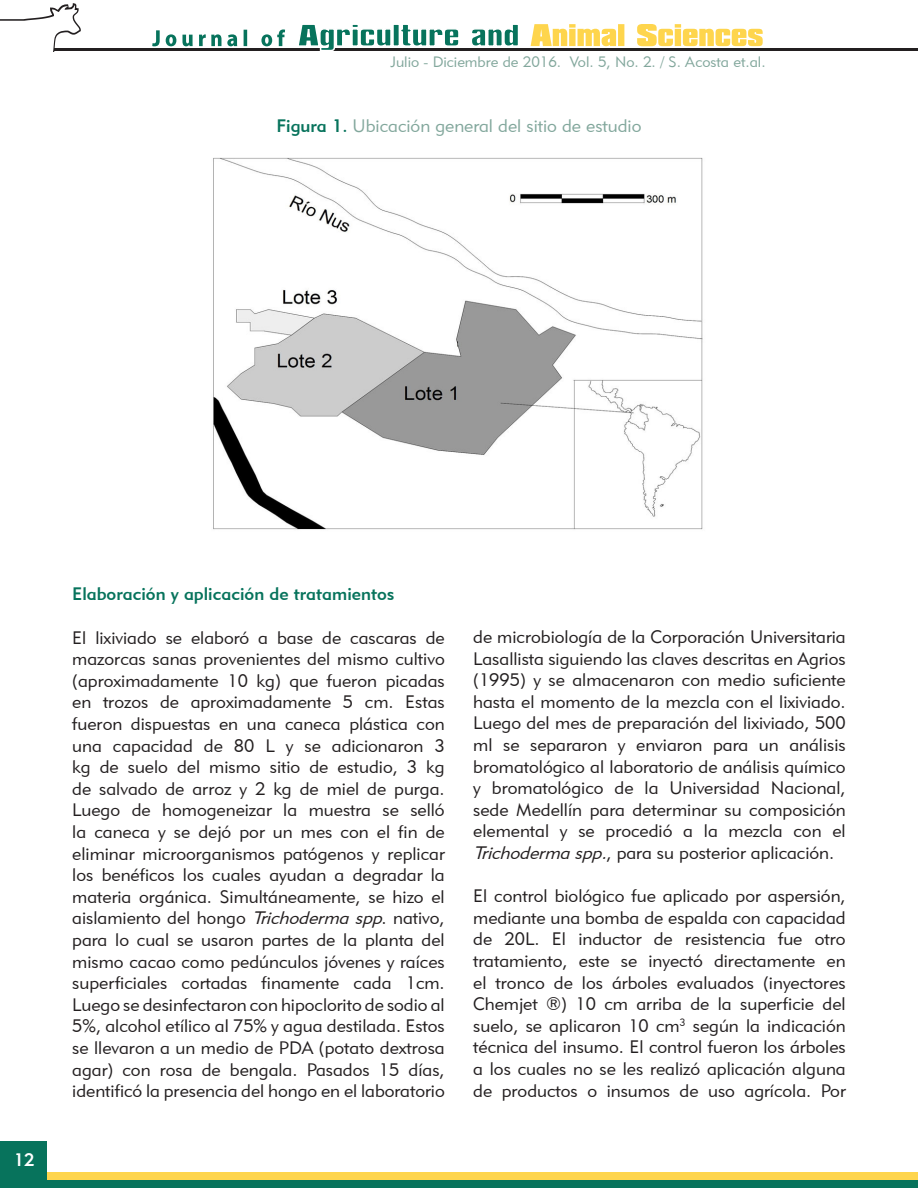
<style>
.page{position:relative;width:918px;height:1188px;background:#fff}
.page>*{position:absolute;margin:0;border:0;box-sizing:border-box;transform-origin:0 0}
.t1{font:18px/21.6px "Geometric 415 BT Lite A";color:#231f20;text-align:justify}
.t2{font:18px "Geometric 415 BT Lite A";color:#82a79c}
.t3{font:18px "Geometric 415 BT Medium A";color:#07735c}
.t4{font:18px "Geometric 415 BT Medium A";color:#fff}
.t5{font:15px "Geometric 415 BT Lite A";color:#82a79c}
.s1{font-family:"Geometric 415 BT Medium A";color:#07735c}
.s2{font-style:italic}
</style>
<div class="page">
<div style="left:0;top:1173px;width:918px;height:15px;background:#fed54d"></div>
<div style="left:0;top:1141px;width:47px;height:47px;background:#07735c"></div>
<div style="left:0;top:1180px;width:918px;height:8px;background:#07735c"></div>
<hr style="left:54px;top:49px;width:864px;height:2px;background:#231f20">
<svg style="left:0;top:3px;width:84px;height:48px"></svg>
<svg style="left:152px;top:29px;width:133px;height:17px"></svg>
<svg style="left:296px;top:24px;width:224px;height:27px"></svg>
<svg style="left:531px;top:24px;width:232px;height:22px"></svg>
<img style="left:213px;top:157px;width:490px;height:373px">
<p class="t5" style="left:390px;top:53px;width:377px">Julio - Diciembre de 2016. Vol. 5, No. 2. / S. Acosta et.al.</p>
<p class="t2" style="left:277px;top:115px;width:366px"><span class="s1">Figura 1.</span> Ubicación general del sitio de estudio</p>
<p class="t4" style="left:14px;top:1149px;width:22px">12</p>
<p class="t3" style="left:72px;top:583px;width:324px">Elaboración y aplicación de tratamientos</p>
<p class="t1" style="left:72px;top:626px;width:374px">El lixiviado se elaboró a base de cascaras de mazorcas sanas provenientes del mismo cultivo (aproximadamente 10 kg) que fueron picadas en trozos de aproximadamente 5 cm. Estas fueron dispuestas en una caneca plástica con una capacidad de 80 L y se adicionaron 3 kg de suelo del mismo sitio de estudio, 3 kg de salvado de arroz y 2 kg de miel de purga.<br>Luego de homogeneizar la muestra se selló la caneca y se dejó por un mes con el fin de eliminar microorganismos patógenos y replicar los benéficos los cuales ayudan a degradar la materia orgánica. Simultáneamente, se hizo el aislamiento del hongo <span class="s2">Trichodermaspp</span>. nativo, para lo cual se usaron partes de la planta del mismo cacao como pedúnculos jóvenes y raíces superficiales cortadas finamente cada 1cm.<br>Luego se desinfectaron con hipoclorito de sodio al 5%, alcohol etílico al 75% y agua destilada. Estos se llevaron a un medio de PDA (potato dextrosa agar) con rosa de bengala. Pasados 15 días, identificó la presencia del hongo en el laboratorio</p>
<p class="t1" style="left:473px;top:626px;width:374px">de microbiología de la Corporación Universitaria Lasallista siguiendo las claves descritas en Agrios (1995) y se almacenaron con medio suficiente hasta el momento de la mezcla con el lixiviado.<br>Luego del mes de preparación del lixiviado, 500 ml se separaron y enviaron para un análisis bromatológico al laboratorio de análisis químico y bromatológico de la Universidad Nacional, sede Medellín para determinar su composición elemental y se procedió a la mezcla con el <span class="s2">Trichodermaspp.</span>, para su posterior aplicación.</p>
<p class="t1" style="left:473px;top:885px;width:374px">El control biológico fue aplicado por aspersión, mediante una bomba de espalda con capacidad de 20L. El inductor de resistencia fue otro tratamiento, este se inyectó directamente en el tronco de los árboles evaluados (inyectores Chemjet ®) 10 cm arriba de la superficie del suelo, se aplicaron 10 cm<sup>3</sup> según la indicación técnica del insumo. El control fueron los árboles a los cuales no se les realizó aplicación alguna de productos o insumos de uso agrícola. Por</p>
</div>
